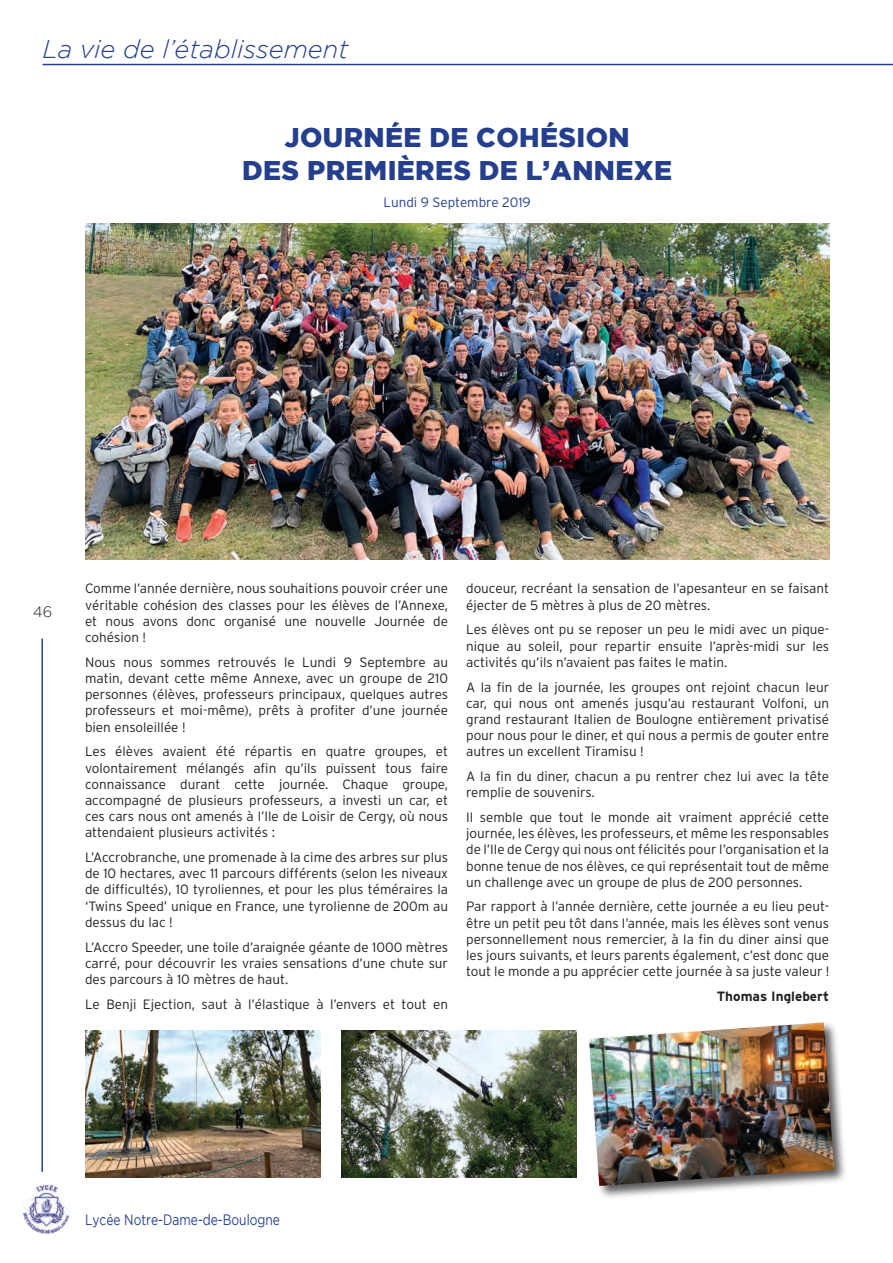
<style>
.page{position:relative;width:893px;height:1263px;background:#fff}
.page>*{position:absolute;margin:0;border:0;box-sizing:border-box;transform-origin:0 0}
.t1{font:900 27px/32.4px "Gotham";letter-spacing:.015em;color:#253f8e;text-align:center}
.t2{font:italic 300 25.5px "Gotham";color:#253f8e}
.t3{font:15px "Gotham";color:#253f8e;scale:.8 1}
.t4{font:300 15px "Gotham";color:#231f20}
.t5{font:300 13.5px/16.2px "Interstate";color:#231f20;text-align:justify}
.t6{font:300 13.5px "Interstate";color:#253f8e}
.t7{font:700 13.5px "Interstate";color:#231f20}
</style>
<div class="page">
<hr style="left:41px;top:638px;width:2px;height:534px;background:#253f8e">
<hr style="left:43px;top:64px;width:850px;height:1px;background:#253f8e">
<img style="left:85px;top:224px;width:744px;height:336px">
<img style="left:85px;top:1030px;width:235px;height:148px">
<img style="left:342px;top:1030px;width:235px;height:148px">
<div style="left:587px;top:1021px;width:261px;height:178px;background:#231f20;opacity:.75"></div>
<img style="left:589px;top:1022px;width:245px;height:164px">
<img style="left:23px;top:1184px;width:47px;height:49px">
<h2 class="t2" style="left:43px;top:35px;width:307px">La vie de l’établissement</h2>
<h1 class="t1" style="left:242px;top:121px;width:431px">JOURNÉE DE COHÉSION<br>DES PREMIÈRES DE L’ANNEXE</h1>
<p class="t6" style="left:383px;top:194px;width:149px">Lundi 9 Septembre 2019</p>
<p class="t4" style="left:33px;top:603px;width:21px">46</p>
<p class="t5" style="left:85px;top:580px;width:365px">Comme l’année dernière, nous souhaitions pouvoir créer une véritable cohésion des classes pour les élèves de l’Annexe, et nous avons donc organisé une nouvelle Journée de cohésion !</p>
<p class="t5" style="left:85px;top:654px;width:365px">Nous nous sommes retrouvés le Lundi 9 Septembre au matin, devant cette même Annexe, avec un groupe de 210 personnes (élèves, professeurs principaux, quelques autres professeurs et moi-même), prêts à profiter d’une journée bien ensoleillée !</p>
<p class="t5" style="left:85px;top:743px;width:365px">Les élèves avaient été répartis en quatre groupes, et volontairement mélangés afin qu’ils puissent tous faire connaissance durant cette journée. Chaque groupe, accompagné de plusieurs professeurs, a investi un car, et ces cars nous ont amenés à l’Ile de Loisir de Cergy, où nous attendaient plusieurs activités :</p>
<p class="t5" style="left:85px;top:849px;width:365px">L’Accrobranche, une promenade à la cime des arbres sur plus de 10 hectares, avec 11 parcours différents (selon les niveaux de difficultés), 10 tyroliennes, et pour les plus téméraires la ‘Twins Speed’ unique en France, une tyrolienne de 200m au dessus du lac !</p>
<p class="t5" style="left:85px;top:938px;width:365px">L’Accro Speeder, une toile d’araignée géante de 1000 mètres carré, pour découvrir les vraies sensations d’une chute sur des parcours à 10 mètres de haut.</p>
<p class="t5" style="left:85px;top:996px;width:365px">Le Benji Ejection, saut à l’élastique à l’envers et tout en</p>
<p class="t5" style="left:466px;top:580px;width:365px">douceur, recréant la sensation de l’apesanteur en se faisant éjecter de 5 mètres à plus de 20 mètres.</p>
<p class="t5" style="left:466px;top:621px;width:365px">Les élèves ont pu se reposer un peu le midi avec un pique&shy;nique au soleil, pour repartir ensuite l’après-midi sur les activités qu’ils n’avaient pas faites le matin.</p>
<p class="t5" style="left:466px;top:678px;width:365px">A la fin de la journée, les groupes ont rejoint chacun leur car, qui nous ont amenés jusqu’au restaurant Volfoni, un grand restaurant Italien de Boulogne entièrement privatisé pour nous pour le diner, et qui nous a permis de gouter entre autres un excellent Tiramisu !</p>
<p class="t5" style="left:466px;top:768px;width:365px">A la fin du diner, chacun a pu rentrer chez lui avec la tête remplie de souvenirs.</p>
<p class="t5" style="left:466px;top:809px;width:365px">Il semble que tout le monde ait vraiment apprécié cette journée, les élèves, les professeurs, et même les responsables de l’Ile de Cergy qui nous ont félicités pour l’organisation et la bonne tenue de nos élèves, ce qui représentait tout de même un challenge avec un groupe de plus de 200 personnes.</p>
<p class="t5" style="left:466px;top:898px;width:365px">Par rapport à l’année dernière, cette journée a eu lieu peut&shy;être un petit peu tôt dans l’année, mais les élèves sont venus personnellement nous remercier, à la fin du diner ainsi que les jours suivants, et leurs parents également, c’est donc que tout le monde a pu apprécier cette journée à sa juste valeur !</p>
<p class="t7" style="left:717px;top:989px;width:114px">Thomas Inglebert</p>
<p class="t3" style="left:85px;top:1211px;width:245px">Lycée Notre-Dame-de-Boulogne</p>
</div>
